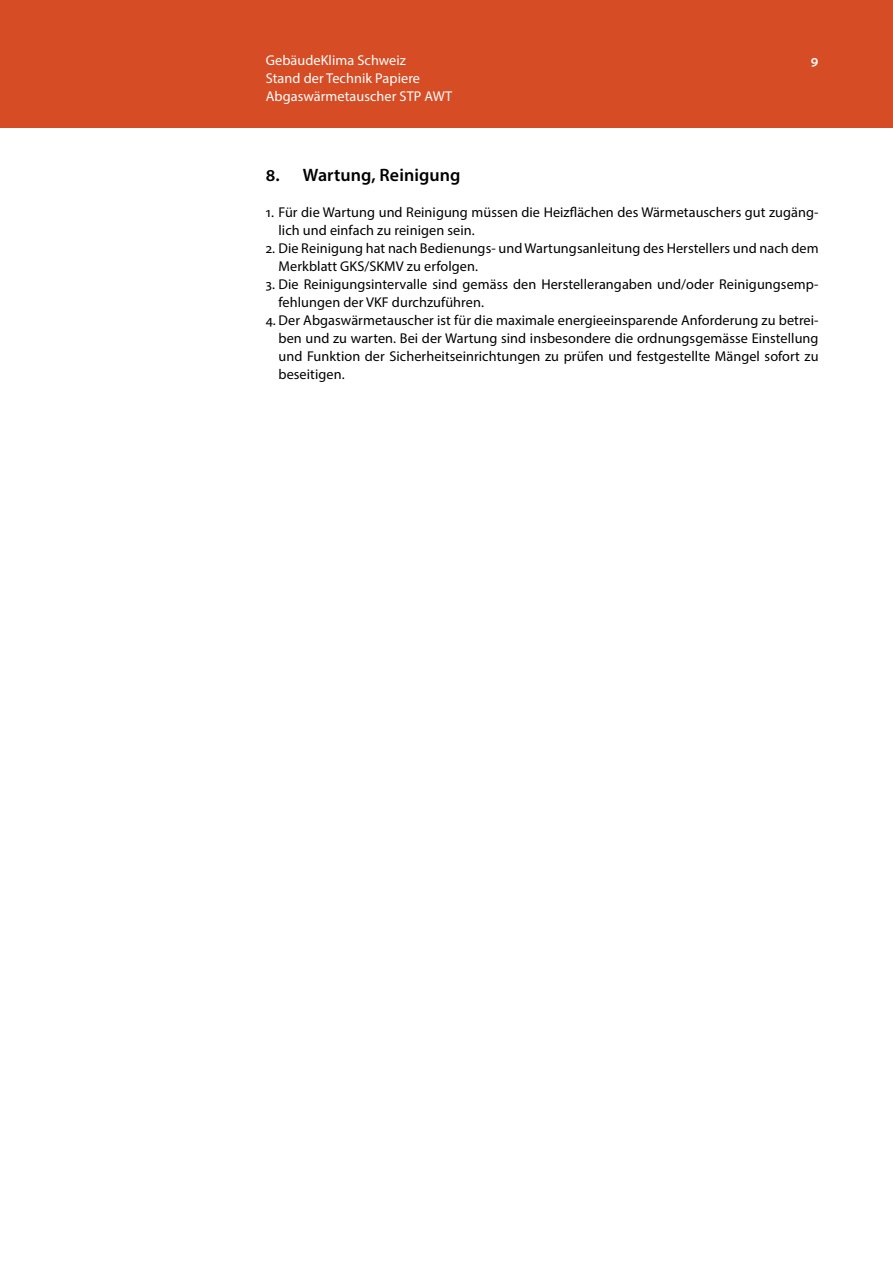
<style>
.page{position:relative;width:893px;height:1263px;background:#fff}
.page>*{position:absolute;margin:0;border:0;box-sizing:border-box;transform-origin:0 0}
.t1{font:600 18px "Myriad Pro";letter-spacing:.005em;color:#000}
.t2{font:14.25px/18px "Myriad Pro";letter-spacing:.005em;color:#000}
.t3{font:14.25px/18px "Myriad Pro";letter-spacing:.005em;color:#fff}
.t4{font:600 14.25px "Myriad Pro";color:#fff}
</style>
<div class="page">
<div style="left:0;top:0;width:893px;height:127px;background:#d64c25"></div>
<p class="t3" style="left:266px;top:51px;width:188px">GebäudeKlima Schweiz<br>Stand der Technik Papiere<br>Abgaswärmetauscher STP AWT</p>
<p class="t4" style="left:811px;top:51px;width:9px">9</p>
<p class="t1" style="left:266px;top:164px;width:196px">8. Wartung, Reinigung</p>
<p class="t2" style="left:279px;top:203px;width:542px;text-indent:-13px">1. Für die Wartung und Reinigung müssen die Heizflächen des Wärmetauschers gut zugäng&shy;lich und einfach zu reinigen sein.</p>
<p class="t2" style="left:279px;top:239px;width:542px;text-indent:-13px">2. Die Reinigung hat nach Bedienungs- und Wartungsanleitung des Herstellers und nach dem<br>Merkblatt GKS/SKMV zu erfolgen.</p>
<p class="t2" style="left:279px;top:275px;width:542px;text-indent:-13px">3. Die Reinigungsintervalle sind gemäss den Herstellerangaben und/oder Reinigungsemp&shy;fehlungen der VKF durchzuführen.</p>
<p class="t2" style="left:279px;top:311px;width:542px;text-align:justify;text-indent:-13px">4. Der Abgaswärmetauscher ist für die maximale energieeinsparende Anforderung zu betrei&shy;ben und zu warten. Bei der Wartung sind insbesondere die ordnungsgemässe Einstellung und Funktion der Sicherheitseinrichtungen zu prüfen und festgestellte Mängel sofort zu beseitigen.</p>
</div>
